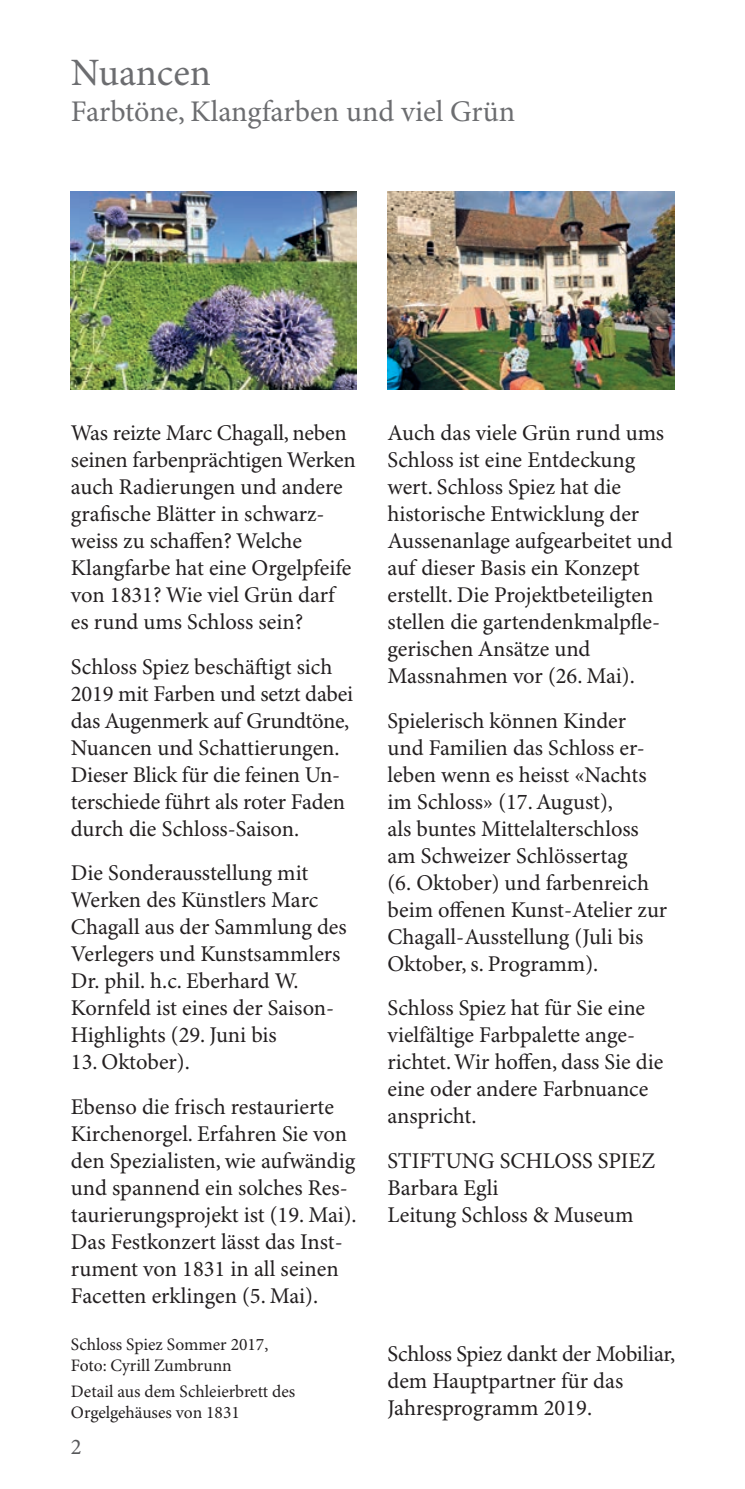
<style>
.page{position:relative;width:745px;height:1489px;background:#fff}
.page>*{position:absolute;margin:0;border:0;box-sizing:border-box;transform-origin:0 0}
.t1{font:38.75px "Minion Pro";color:#6c6d70}
.t2{font:30px "Minion Pro";color:#6c6d70}
.t3{font:22.5px/27px "Minion Pro";letter-spacing:-.005em;color:#231f20}
.t4{font:22.5px "Minion Pro";color:#57585a}
.t5{font:17.5px/21px "Minion Pro";color:#231f20}
</style>
<div class="page">
<img style="left:71px;top:191px;width:285px;height:199px">
<img style="left:387px;top:191px;width:286px;height:199px">
<h1 class="t1" style="left:71px;top:49px;width:141px">Nuancen</h1>
<h2 class="t2" style="left:71px;top:93px;width:445px">Farbtöne, Klangfarben und viel Grün</h2>
<p class="t3" style="left:71px;top:420px;width:286px">Was reizte Marc Chagall, neben seinen farbenprächtigen Werken auch Radierungen und andere grafische Blätter in schwarz&shy;weiss zu schaffen? Welche<br>Klangfarbe hat eine Orgelpfeife von 1831? Wie viel Grün darf es rund ums Schloss sein?</p>
<p class="t3" style="left:71px;top:654px;width:283px">Schloss Spiez beschäftigt sich<br>2019 mit Farben und setzt dabei das Augenmerk auf Grundtöne,<br>Nuancen und Schattierungen.<br>Dieser Blick für die feinen Un&shy;terschiede führt als roter Faden durch die Schloss-Saison.</p>
<p class="t3" style="left:71px;top:860px;width:277px">Die Sonderausstellung mit<br>Werken des Künstlers Marc<br>Chagall aus der Sammlung des<br>Verlegers und Kunstsammlers<br>Dr. phil. h.c. Eberhard W.<br>Kornfeld ist eines der Saison-<br>Highlights (29. Juni bis</p>
<p class="t3" style="left:71px;top:1040px;width:264px;line-height:44.5px">13. Oktober).<br>Ebenso die frisch restaurierte</p>
<p class="t3" style="left:71px;top:1121px;width:287px">Kirchenorgel. Erfahren Sie von den Spezialisten, wie aufwändig und spannend ein solches Res&shy;taurierungsprojekt ist (19. Mai).<br>Das Festkonzert lässt das Inst&shy;rument von 1831 in all seinen<br>Facetten erklingen (5. Mai).</p>
<p class="t5" style="left:71px;top:1334px;width:199px">Schloss Spiez Sommer 2017,<br>Foto: Cyrill Zumbrunn</p>
<p class="t5" style="left:71px;top:1381px;width:226px">Detail aus dem Schleierbrett des<br>Orgelgehäuses von 1831</p>
<p class="t4" style="left:71px;top:1433px;width:12px">2</p>
<p class="t3" style="left:387px;top:420px;width:286px">Auch das viele Grün rund ums<br>Schloss ist eine Entdeckung wert. Schloss Spiez hat die historische Entwicklung der<br>Aussenanlage aufgearbeitet und auf dieser Basis ein Konzept erstellt. Die Projektbeteiligten stellen die gartendenkmalpfle&shy;gerischen Ansätze und<br>Massnahmen vor (26. Mai).</p>
<p class="t3" style="left:387px;top:708px;width:281px">Spielerisch können Kinder und Familien das Schloss er&shy;leben wenn es heisst «Nachts im Schloss» (17. August),<br>als buntes Mittelalterschloss am Schweizer Schlössertag<br>(6. Oktober) und farbenreich beim offenen Kunst-Atelier zur<br>Chagall-Ausstellung (Juli bis<br>Oktober, s. Programm).</p>
<p class="t3" style="left:387px;top:995px;width:277px">Schloss Spiez hat für Sie eine vielfältige Farbpalette ange&shy;richtet. Wir hoffen, dass Sie die eine oder andere Farbnuance anspricht.</p>
<p class="t3" style="left:387px;top:1148px;width:269px">STIFTUNG SCHLOSS SPIEZ<br>Barbara Egli<br>Leitung Schloss &amp; Museum</p>
<p class="t3" style="left:387px;top:1341px;width:289px">Schloss Spiez dankt der Mobiliar, dem Hauptpartner für das<br>Jahresprogramm 2019.</p>
</div>
